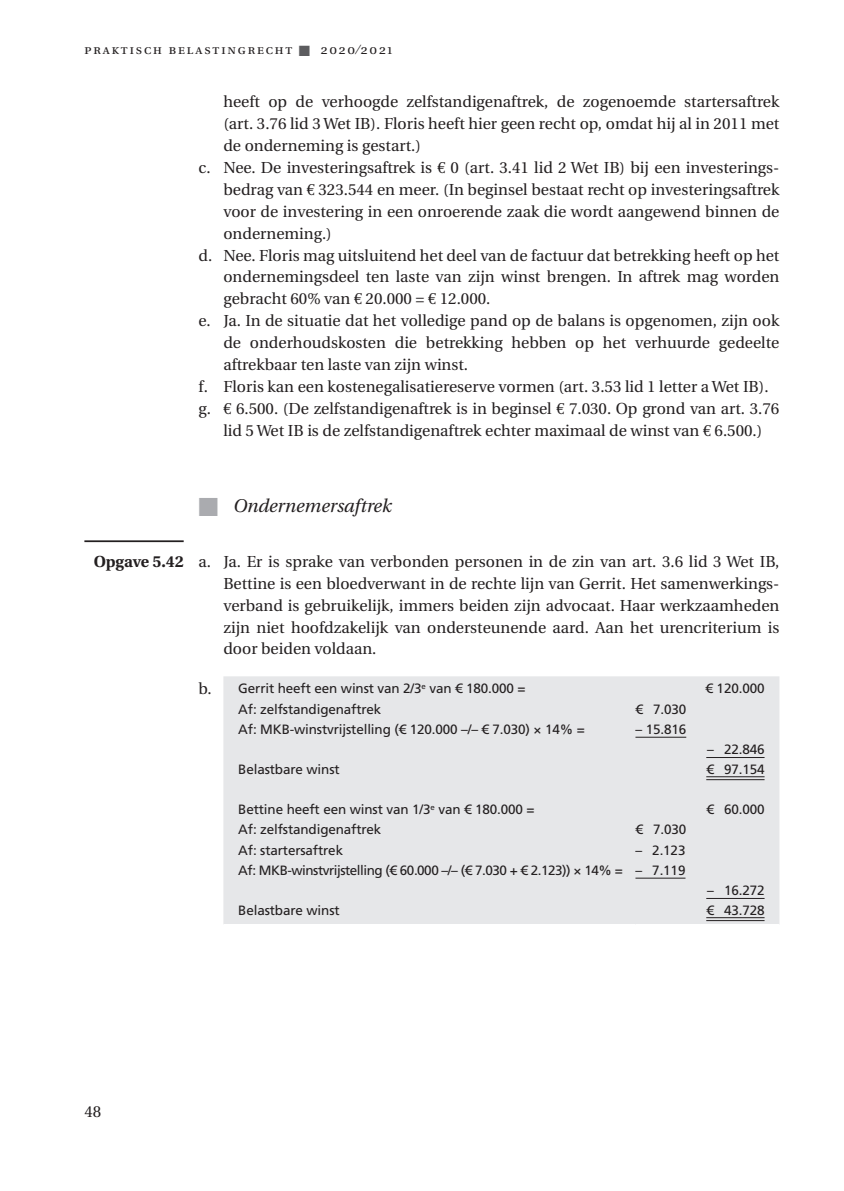
<style>
.page{position:relative;width:844px;height:1191px;background:#fff}
.page>*{position:absolute;margin:0;border:0;box-sizing:border-box;transform-origin:0 0}
.t1{font:italic 18.38px "Utopia";color:#231f20}
.t2{font:15.92px/21.9px "Utopia";color:#231f20;text-align:justify}
.t3{font:13.47px/20.1px "Frutiger LT Std";letter-spacing:-.01em;color:#231f20}
.t4{font:13.47px "Utopia Exp";letter-spacing:.14em;color:#231f20}
.s1{color:#5c5c5f}
.s2{font-family:"Euro Serif"}
.s3{color:#aaabaf}
.s4{font-weight:700}
.s5{font-family:"Utopia";font-size:15.92px}
</style>
<div class="page">
<hr style="left:84px;top:540px;width:100px;height:2px;background:#231f20">
<div style="left:223px;top:676px;width:556px;height:248px;background:#e6e7e9"></div>
<hr style="left:635px;top:737px;width:51px;height:1px;background:#231f20">
<hr style="left:635px;top:877px;width:50px;height:1px;background:#231f20">
<hr style="left:706px;top:757px;width:58px;height:1px;background:#231f20">
<hr style="left:706px;top:776px;width:58px;height:1px;background:#231f20">
<hr style="left:706px;top:779px;width:58px;height:1px;background:#231f20">
<hr style="left:706px;top:898px;width:58px;height:1px;background:#231f20">
<hr style="left:706px;top:917px;width:58px;height:1px;background:#231f20">
<hr style="left:706px;top:920px;width:58px;height:1px;background:#231f20">
<p class="t4" style="left:84px;top:44px;width:309px">praktisch belastingrecht <span class="s1">■</span> 2020/2021</p>
<p class="t2" style="left:223px;top:91px;width:557px">heeft op de verhoogde zelfstandigenaftrek, de zogenoemde startersaftrek</p>
<p class="t2" style="left:223px;top:113px;width:557px">(art. 3.76 lid 3 Wet IB). Floris heeft hier geen recht op, omdat hij al in 2011 met</p>
<p class="t2" style="left:223px;top:135px;width:199px">de onderneming is gestart.)</p>
<p class="t2" style="left:198px;top:157px;width:582px">c. Nee. De investeringsaftrek is <span class="s2">€</span> 0 (art. 3.41 lid 2 Wet IB) bij een investerings-</p>
<p class="t2" style="left:223px;top:179px;width:557px">bedrag van <span class="s2">€</span> 323.544 en meer. (In beginsel bestaat recht op investeringsaftrek</p>
<p class="t2" style="left:223px;top:201px;width:557px">voor de investering in een onroerende zaak die wordt aangewend binnen de</p>
<p class="t2" style="left:223px;top:223px;width:110px">onderneming.)</p>
<p class="t2" style="left:198px;top:244px;width:582px">d. Nee. Floris mag uitsluitend het deel van de factuur dat betrekking heeft op het</p>
<p class="t2" style="left:223px;top:266px;width:557px">ondernemingsdeel ten laste van zijn winst brengen. In aftrek mag worden</p>
<p class="t2" style="left:223px;top:288px;width:268px">gebracht 60% van <span class="s2">€</span> 20.000 = <span class="s2">€</span> 12.000.</p>
<p class="t2" style="left:198px;top:310px;width:582px">e. Ja. In de situatie dat het volledige pand op de balans is opgenomen, zijn ook</p>
<p class="t2" style="left:223px;top:332px;width:557px">de onderhoudskosten die betrekking hebben op het verhuurde gedeelte</p>
<p class="t2" style="left:223px;top:354px;width:246px">aftrekbaar ten laste van zijn winst.</p>
<p class="t2" style="left:198px;top:376px;width:571px">f. Floris kan een kostenegalisatiereserve vormen (art. 3.53 lid 1 letter a Wet IB).</p>
<p class="t2" style="left:198px;top:398px;width:582px">g. <span class="s2">€</span> 6.500. (De zelfstandigenaftrek is in beginsel <span class="s2">€</span> 7.030. Op grond van art. 3.76</p>
<p class="t2" style="left:223px;top:419px;width:540px">lid 5 Wet IB is de zelfstandigenaftrek echter maximaal de winst van <span class="s2">€</span> 6.500.)</p>
<p class="t1" style="left:198px;top:496px;width:195px"><span class="s3">■</span> Ondernemersaftrek</p>
<p class="t2" style="left:223px;top:551px;width:557px;text-indent:-130px"><span class="s4">Opgave 5.42</span> a. Ja. Er is sprake van verbonden personen in de zin van art. 3.6 lid 3 Wet IB, Bettine is een bloedverwant in de rechte lijn van Gerrit. Het samenwerkings&shy;verband is gebruikelijk, immers beiden zijn advocaat. Haar werkzaamheden zijn niet hoofdzakelijk van ondersteunende aard. Aan het urencriterium is door beiden voldaan.</p>
<p class="t3" style="left:238px;top:679px;width:348px;text-indent:-40px"><span class="s5">b.</span> Gerrit heeft een winst van 2/3<sup>e</sup> van € 180.000 =<br>Af: zelfstandigenaftrek<br>Af: MKB-winstvrijstelling (€ 120.000 –/– € 7.030) × 14% =</p>
<p class="t3" style="left:238px;top:759px;width:103px">Belastbare winst</p>
<p class="t3" style="left:238px;top:799px;width:386px">Bettine heeft een winst van 1/3<sup>e</sup> van € 180.000 =<br>Af: zelfstandigenaftrek<br>Af: startersaftrek<br>Af: MKB-winstvrijstelling (€ 60.000 –/– (€ 7.030 + € 2.123)) × 14% =</p>
<p class="t3" style="left:238px;top:900px;width:103px">Belastbare winst</p>
<p class="t3" style="left:705px;top:679px;width:60px">€ 120.000</p>
<p class="t3" style="left:635px;top:699px;width:52px">€ 7.030</p>
<p class="t3" style="left:635px;top:719px;width:52px">– 15.816</p>
<p class="t3" style="left:706px;top:739px;width:60px">– 22.846 € 97.154</p>
<p class="t3" style="left:706px;top:799px;width:60px">€ 60.000</p>
<p class="t3" style="left:635px;top:819px;width:52px">€ 7.030</p>
<p class="t3" style="left:635px;top:840px;width:51px">– 2.123</p>
<p class="t3" style="left:635px;top:860px;width:51px">– 7.119</p>
<p class="t3" style="left:706px;top:880px;width:60px">– 16.272 € 43.728</p>
<p class="t2" style="left:84px;top:1101px;width:18px">48</p>
</div>
